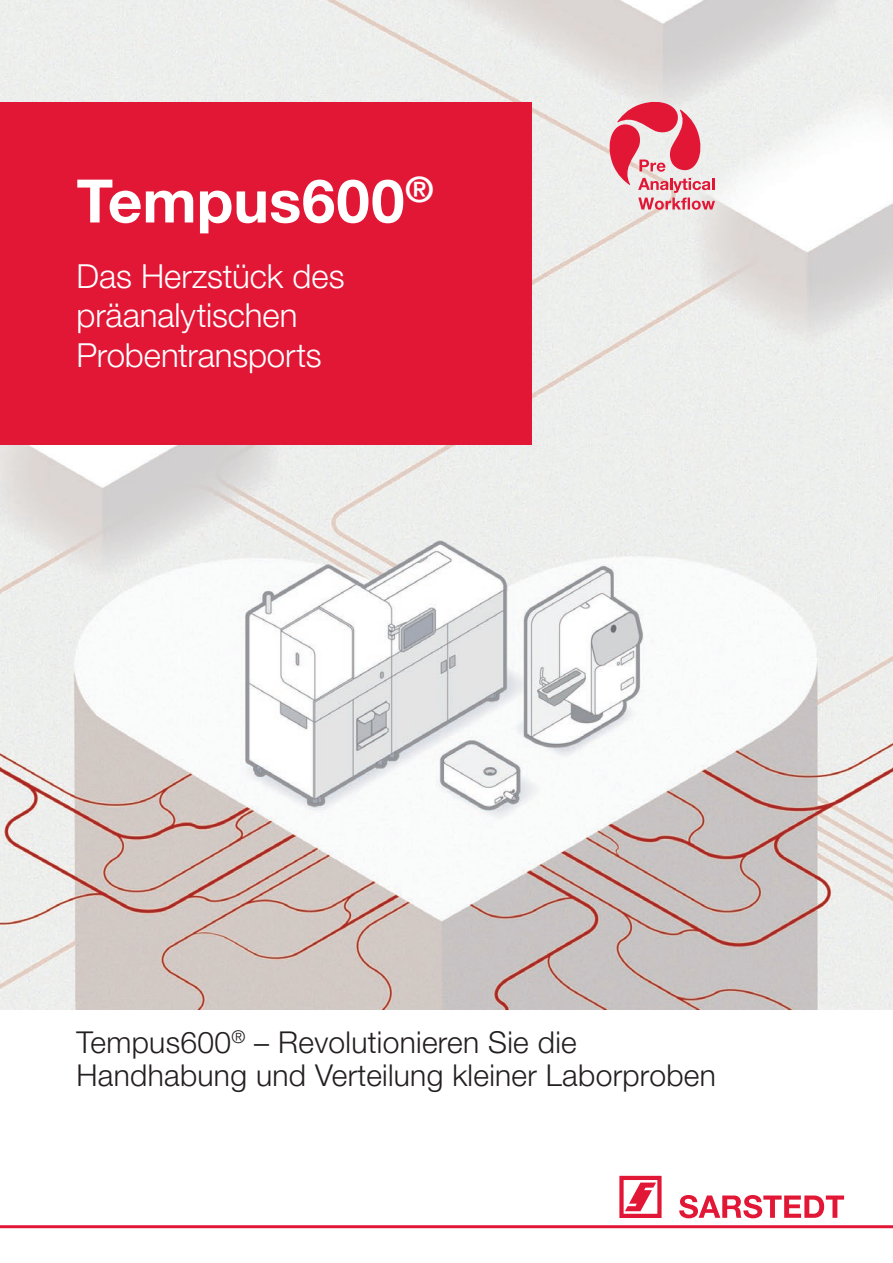
<style>
.page{position:relative;width:893px;height:1263px;background:#fff}
.page>*{position:absolute;margin:0;border:0;box-sizing:border-box;transform-origin:0 0}
.t1{font:700 60px "Helvetica Neue LTW1 G";color:#fff}
.t2{font:300 33px/39.6px "Helvetica Neue LTW1 G";letter-spacing:-.005em;color:#fff}
.t3{font:300 30px/33px "Helvetica Neue LTW1 G";letter-spacing:.01em;color:#231f20}
</style>
<div class="page">
<img style="left:0;top:0;width:893px;height:1010px">
<hr style="left:0;top:1225px;width:893px;height:3px;background:#e21736">
<div style="left:0;top:102px;width:531px;height:342px;background:#e21736"></div>
<svg style="left:619px;top:1176px;width:43px;height:42px"></svg>
<svg style="left:679px;top:1195px;width:165px;height:23px"></svg>
<svg style="left:608px;top:102px;width:109px;height:108px;background:#e89ca6"></svg>
<h1 class="t1" style="left:77px;top:164px;width:358px">Tempus600<sup>®</sup></h1>
<p class="t2" style="left:77px;top:256px;width:269px">Das Herzstück des präanalytischen<br>Probentransports</p>
<p class="t3" style="left:77px;top:1025px;width:641px">Tempus600<sup>®</sup> – Revolutionieren Sie die<br>Handhabung und Verteilung kleiner Laborproben</p>
</div>
